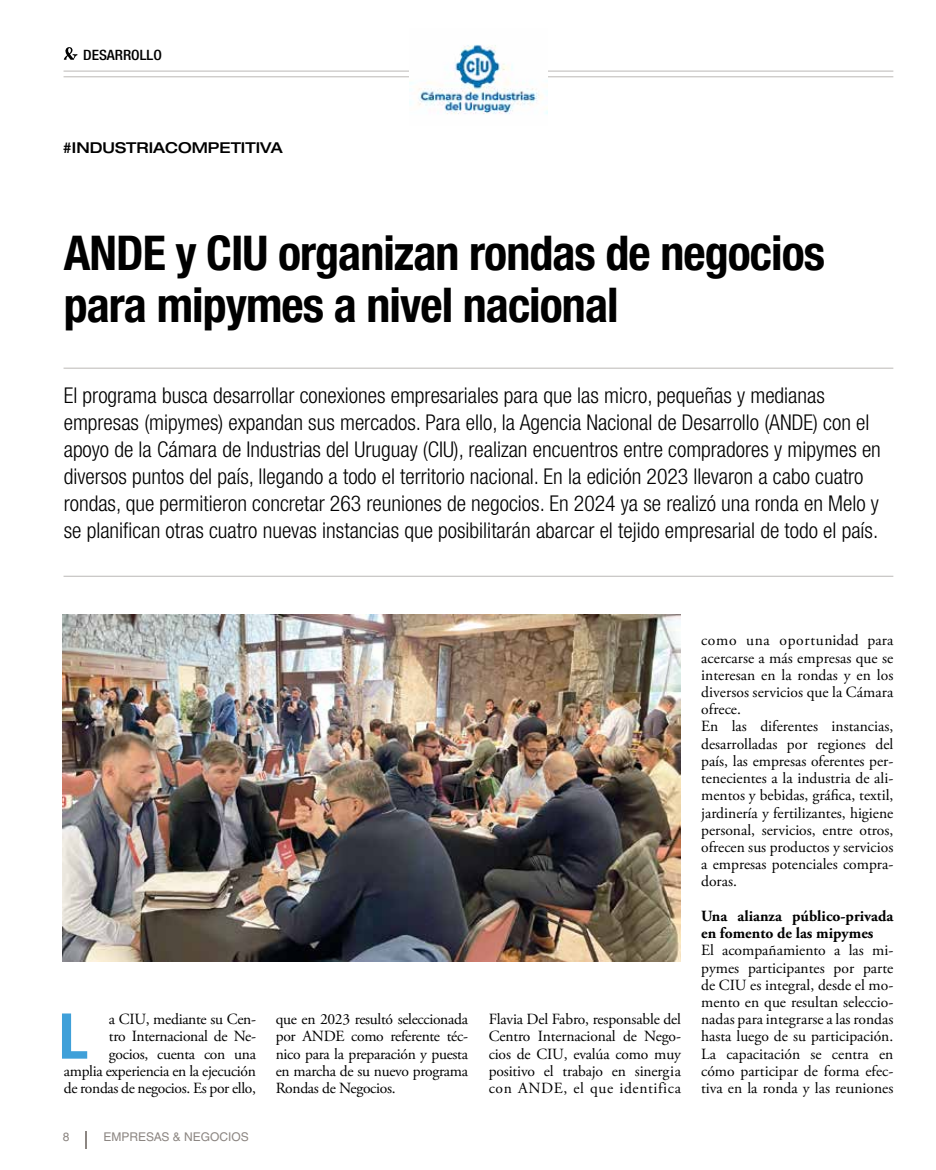
<style>
.page{position:relative;width:936px;height:1170px;background:#fff}
.page>*{position:absolute;margin:0;border:0;box-sizing:border-box;transform-origin:0 0}
.t1{font:700 condensed 63.15px "Helvetica Neue LT Std";color:#3fa0d9}
.t2{font:700 condensed 48px/52.5px "Helvetica Neue LT Std";letter-spacing:-.02em;color:#000}
.t3{font:300 condensed 21.75px/27px "Helvetica Neue LT Std";color:#000}
.t4{font:15.6px/17.2px "Adobe Garamond Pro";color:#000;text-align:justify}
.t5{font:15.6px/17.2px "Adobe Garamond Pro";letter-spacing:-.02em;color:#000;text-align:right}
.t6{font:700 15.6px/17.2px "Adobe Garamond Pro";color:#000}
.t7{font:500 expanded 15px "Helvetica Neue LT Std";color:#000}
.t8{font:500 condensed 14.25px "Helvetica Neue";color:#000;scale:1.07 1}
.t9{font:12px "Helvetica LT Std";color:#8c8682}
</style>
<div class="page">
<svg style="left:86px;top:1131px;width:1px;height:17px"></svg>
<hr style="left:64px;top:576px;width:829px;height:1px;background:#bbb8b6">
<hr style="left:64px;top:368px;width:829px;height:1px;background:#bbb8b6">
<hr style="left:64px;top:71px;width:829px;height:1px;background:#bbb8b6">
<hr style="left:64px;top:77px;width:829px;height:1px;background:#bbb8b6">
<svg style="left:64px;top:47px;width:13px;height:13px"></svg>
<img style="left:409px;top:44px;width:138px;height:70px">
<img style="left:63px;top:614px;width:618px;height:347px">
<p class="t8" style="left:83px;top:46px;width:75px">DESARROLLO</p>
<p class="t7" style="left:63px;top:139px;width:221px">#INDUSTRIACOMPETITIVA</p>
<h2 class="t2" style="left:64px;top:226px;width:762px">ANDE y CIU organizan rondas de negocios para mipymes a nivel nacional</h2>
<p class="t3" style="left:64px;top:381px;width:818px">El programa busca desarrollar conexiones empresariales para que las micro, pequeñas y medianas empresas (mipymes) expandan sus mercados. Para ello, la Agencia Nacional de Desarrollo (ANDE) con el apoyo de la Cámara de Industrias del Uruguay (CIU), realizan encuentros entre compradores y mipymes en diversos puntos del país, llegando a todo el territorio nacional. En la edición 2023 llevaron a cabo cuatro rondas, que permitieron concretar 263 reuniones de negocios. En 2024 ya se realizó una ronda en Melo y se planifican otras cuatro nuevas instancias que posibilitarán abarcar el tejido empresarial de todo el país.</p>
<p class="t5" style="left:64px;top:1011px;width:194px">a CIU, mediante su Cen-<br>tro Internacional de Ne-<br>gocios, cuenta con una<br>amplia experiencia en la ejecución de rondas de negocios. Es por ello,</p>
<h1 class="t1" style="left:59px;top:997px;width:31px">L</h1>
<p class="t9" style="left:63px;top:1129px;width:8px">8</p>
<p class="t9" style="left:103px;top:1129px;width:147px">EMPRESAS &amp; NEGOCIOS</p>
<p class="t4" style="left:276px;top:1011px;width:194px">que en 2023 resultó seleccionada por ANDE como referente téc&shy;nico para la preparación y puesta en marcha de su nuevo programa Rondas de Negocios.</p>
<p class="t4" style="left:488px;top:1011px;width:194px">Flavia Del Fabro, responsable del Centro Internacional de Nego&shy;cios de CIU, evalúa como muy positivo el trabajo en sinergia con ANDE, el que identifica</p>
<p class="t4" style="left:701px;top:632px;width:194px;text-align:left">como una oportunidad para acercarse a más empresas que se interesan en la rondas y en los diversos servicios que la Cámara ofrece.<br>En las diferentes instancias, desarrolladas por regiones del país, las empresas oferentes per&shy;tenecientes a la industria de ali&shy;mentos y bebidas, gráfica, textil, jardinería y fertilizantes, higiene personal, servicios, entre otros, ofrecen sus productos y servicios a empresas potenciales compra&shy;doras.</p>
<p class="t6" style="left:701px;top:907px;width:194px">Una alianza público-privada en fomento de las mipymes</p>
<p class="t4" style="left:701px;top:942px;width:194px">El acompañamiento a las mi&shy;pymes participantes por parte de CIU es integral, desde el mo&shy;mento en que resultan seleccio&shy;nadas para integrarse a las rondas hasta luego de su participación.<br>La capacitación se centra en cómo participar de forma efec&shy;tiva en la ronda y las reuniones</p>
</div>
